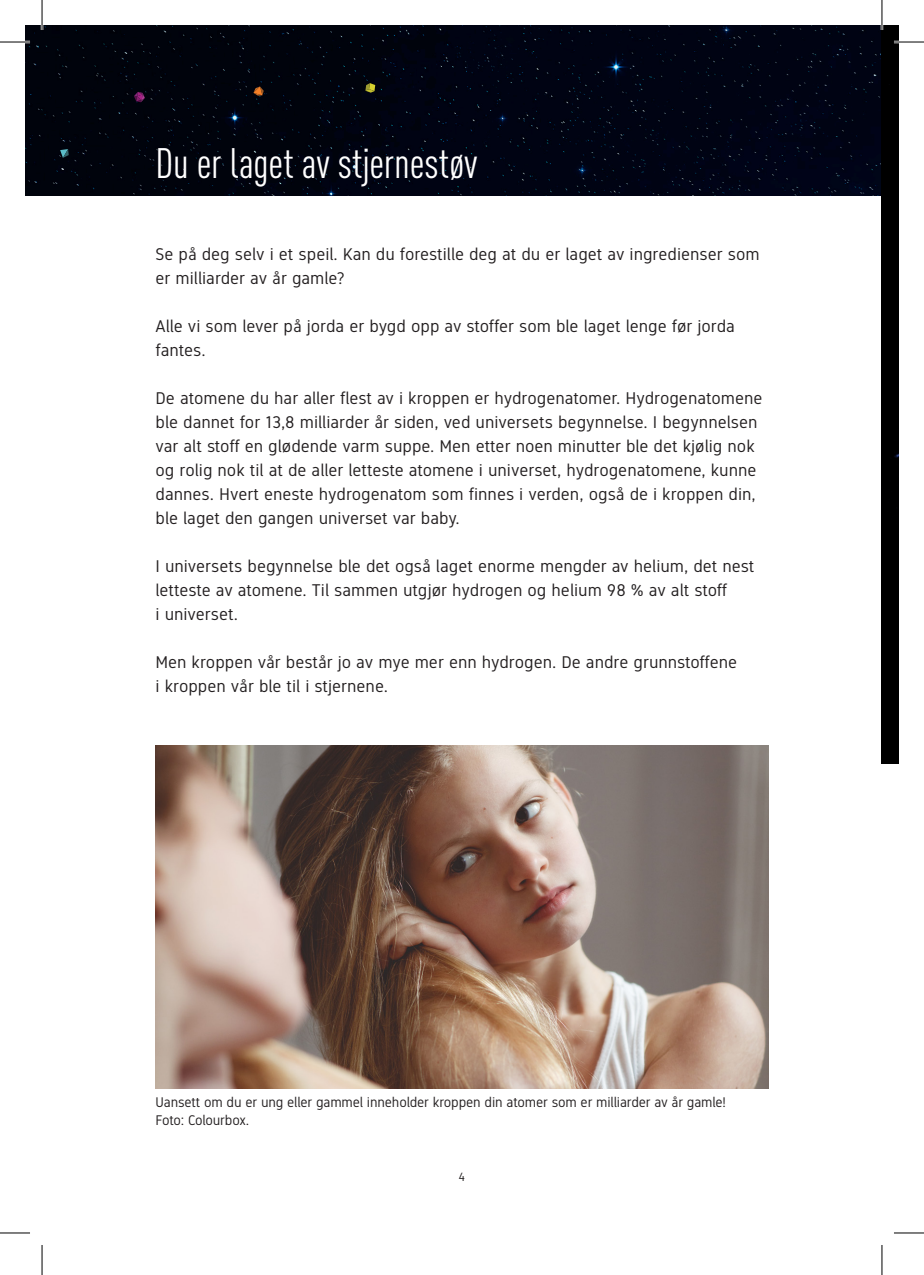
<style>
.page{position:relative;width:924px;height:1275px;background:#fff}
.page>*{position:absolute;margin:0;border:0;box-sizing:border-box;transform-origin:0 0}
.t1{font:42px "DIN Cond";color:#fff}
.t2{font:17px/24px "NTNU DIN Regular";color:#231f20}
.t3{font:14px/18px "NTNU DIN Regular";letter-spacing:-.01em;color:#231f20}
.t4{font:12px "NTNU DIN Regular";color:#231f20}
</style>
<div class="page">
<div style="left:25px;top:25px;width:856px;height:170px;background:#000313"></div>
<div style="left:881px;top:25px;width:17px;height:738px;background:#000"></div>
<img style="left:155px;top:745px;width:613px;height:343px">
<svg style="left:60px;top:149px;width:9px;height:9px"></svg>
<svg style="left:134px;top:92px;width:11px;height:10px"></svg>
<svg style="left:253px;top:86px;width:10px;height:10px"></svg>
<svg style="left:365px;top:83px;width:10px;height:10px"></svg>
<hr style="left:0;top:41px;width:30px;height:2px;background:#fff">
<hr style="left:893px;top:41px;width:30px;height:2px;background:#fff">
<hr style="left:41px;top:0;width:2px;height:30px;background:#fff">
<hr style="left:880px;top:0;width:2px;height:30px;background:#fff">
<hr style="left:0;top:42px;width:30px;height:1px;background:#000">
<hr style="left:893px;top:42px;width:30px;height:1px;background:#000">
<hr style="left:0;top:1232px;width:30px;height:1px;background:#000">
<hr style="left:893px;top:1232px;width:30px;height:1px;background:#000">
<hr style="left:42px;top:0;width:1px;height:30px;background:#000">
<hr style="left:42px;top:1245px;width:1px;height:30px;background:#000">
<hr style="left:881px;top:0;width:1px;height:30px;background:#000">
<hr style="left:881px;top:1245px;width:1px;height:30px;background:#000">
<h1 class="t1" style="left:155px;top:137px;width:323px">Du er laget av stjernestøv</h1>
<p class="t2" style="left:155px;top:242px;width:605px">Se på deg selv i et speil. Kan du forestille deg at du er laget av ingredienser som er milliarder av år gamle?</p>
<p class="t2" style="left:155px;top:314px;width:580px">Alle vi som lever på jorda er bygd opp av stoffer som ble laget lenge før jorda fantes.</p>
<p class="t2" style="left:155px;top:386px;width:608px">De atomene du har aller flest av i kroppen er hydrogenatomer. Hydrogenatomene ble dannet for 13,8 milliarder år siden, ved universets begynnelse. I begynnelsen var alt stoff en glødende varm suppe. Men etter noen minutter ble det kjølig nok og rolig nok til at de aller letteste atomene i universet, hydrogenatomene, kunne dannes. Hvert eneste hydrogenatom som finnes i verden, også de i kroppen din, ble laget den gangen universet var baby.</p>
<p class="t2" style="left:155px;top:554px;width:600px">I universets begynnelse ble det også laget enorme mengder av helium, det nest letteste av atomene. Til sammen utgjør hydrogen og helium 98 % av alt stoff<br>i universet.</p>
<p class="t2" style="left:155px;top:650px;width:583px">Men kroppen vår består jo av mye mer enn hydrogen. De andre grunnstoffene i kroppen vår ble til i stjernene.</p>
<p class="t3" style="left:155px;top:1092px;width:571px">Uansett om du er ung eller gammel inneholder kroppen din atomer som er milliarder av år gamle!<br>Foto: Colourbox.</p>
<p class="t4" style="left:458px;top:1170px;width:8px">4</p>
</div>
